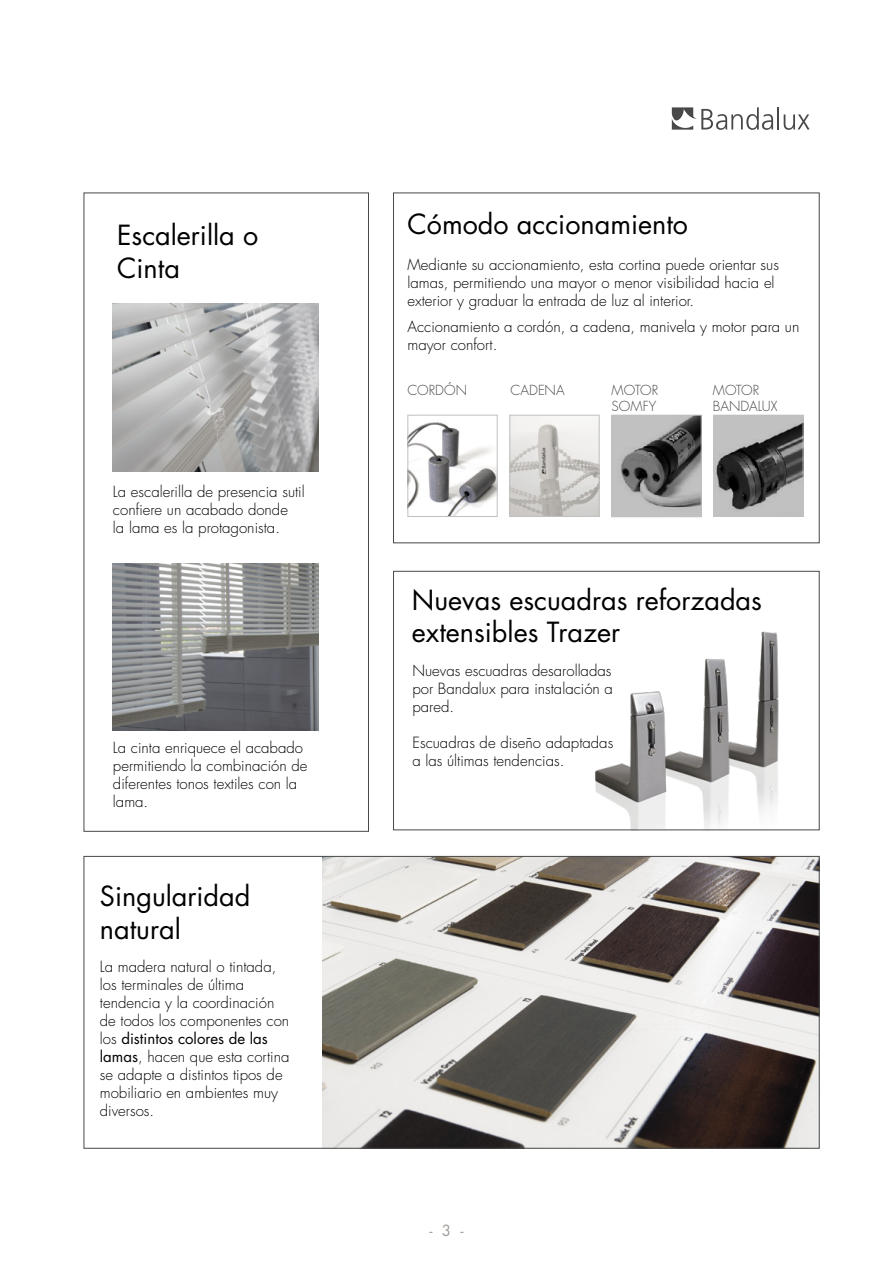
<style>
.page{position:relative;width:893px;height:1263px;background:#fff}
.page>*{position:absolute;margin:0;border:0;box-sizing:border-box;transform-origin:0 0}
.t1{font:27px/32.4px "Futura Std";color:#000}
.t2{font:300 15px/18px "Futura Std";color:#000}
.t3{font:15px "Futura Std";color:#a29c98}
.t4{font:300 13.5px/16.2px "Futura Std";letter-spacing:.005em;color:#484848}
.s1{font-weight:400}
</style>
<div class="page">
<svg style="left:672px;top:107px;width:101px;height:23px"></svg>
<hr style="left:777px;top:107px;width:2px;height:22px;background:#484848">
<svg style="left:784px;top:114px;width:26px;height:16px"></svg>
<div style="left:84px;top:193px;width:285px;height:638px;border:1px solid #484848"></div>
<img style="left:322px;top:858px;width:495px;height:288px">
<img style="left:113px;top:304px;width:205px;height:168px">
<img style="left:113px;top:563px;width:205px;height:168px">
<img style="left:409px;top:422px;width:87px;height:93px">
<div style="left:407px;top:415px;width:91px;height:102px;border:1px solid #c0c0c0"></div>
<img style="left:511px;top:417px;width:86px;height:98px">
<div style="left:509px;top:415px;width:90px;height:102px;border:1px solid #c0c0c0"></div>
<img style="left:613px;top:417px;width:87px;height:98px">
<div style="left:611px;top:415px;width:91px;height:102px;border:1px solid #c0c0c0"></div>
<img style="left:715px;top:417px;width:86px;height:98px">
<div style="left:713px;top:415px;width:90px;height:102px;border:1px solid #c0c0c0"></div>
<img style="left:570px;top:622px;width:249px;height:208px">
<h1 class="t1" style="left:117px;top:220px;width:143px">Escalerilla o<br>Cinta</h1>
<p class="t2" style="left:113px;top:483px;width:193px">La escalerilla de presencia sutil confiere un acabado donde<br>la lama es la protagonista.</p>
<p class="t2" style="left:113px;top:739px;width:196px">La cinta enriquece el acabado permitiendo la combinación de diferentes tonos textiles con la lama.</p>
<h1 class="t1" style="left:100px;top:880px;width:152px">Singularidad natural</h1>
<p class="t2" style="left:100px;top:958px;width:191px">La madera natural o tintada, los terminales de última tendencia y la coordinación de todos los componentes con los <span class="s1">distintos colores de las lamas</span>, hacen que esta cortina se adapte a distintos tipos de mobiliario en ambientes muy diversos.</p>
<h1 class="t1" style="left:407px;top:209px;width:282px">Cómodo accionamiento</h1>
<p class="t2" style="left:407px;top:256px;width:373px">Mediante su accionamiento, esta cortina puede orientar sus lamas, permitiendo una mayor o menor visibilidad hacia el exterior y graduar la entrada de luz al interior.</p>
<p class="t2" style="left:407px;top:318px;width:393px">Accionamiento a cordón, a cadena, manivela y motor para un mayor confort.</p>
<p class="t4" style="left:407px;top:382px;width:61px">CORDÓN</p>
<p class="t4" style="left:713px;top:382px;width:66px">MOTOR<br>BANDALUX</p>
<p class="t4" style="left:510px;top:382px;width:56px">CADENA</p>
<p class="t4" style="left:612px;top:382px;width:48px">MOTOR<br>SOMFY</p>
<h1 class="t1" style="left:412px;top:584px;width:352px">Nuevas escuadras reforzadas extensibles Trazer</h1>
<p class="t2" style="left:412px;top:661px;width:202px;text-align:justify">Nuevas escuadras desarolladas por Bandalux para instalación a pared.</p>
<p class="t2" style="left:412px;top:733px;width:202px">Escuadras de diseño adaptadas a las últimas tendencias.</p>
<p class="t3" style="left:429px;top:1221px;width:35px">- 3 -</p>
</div>
